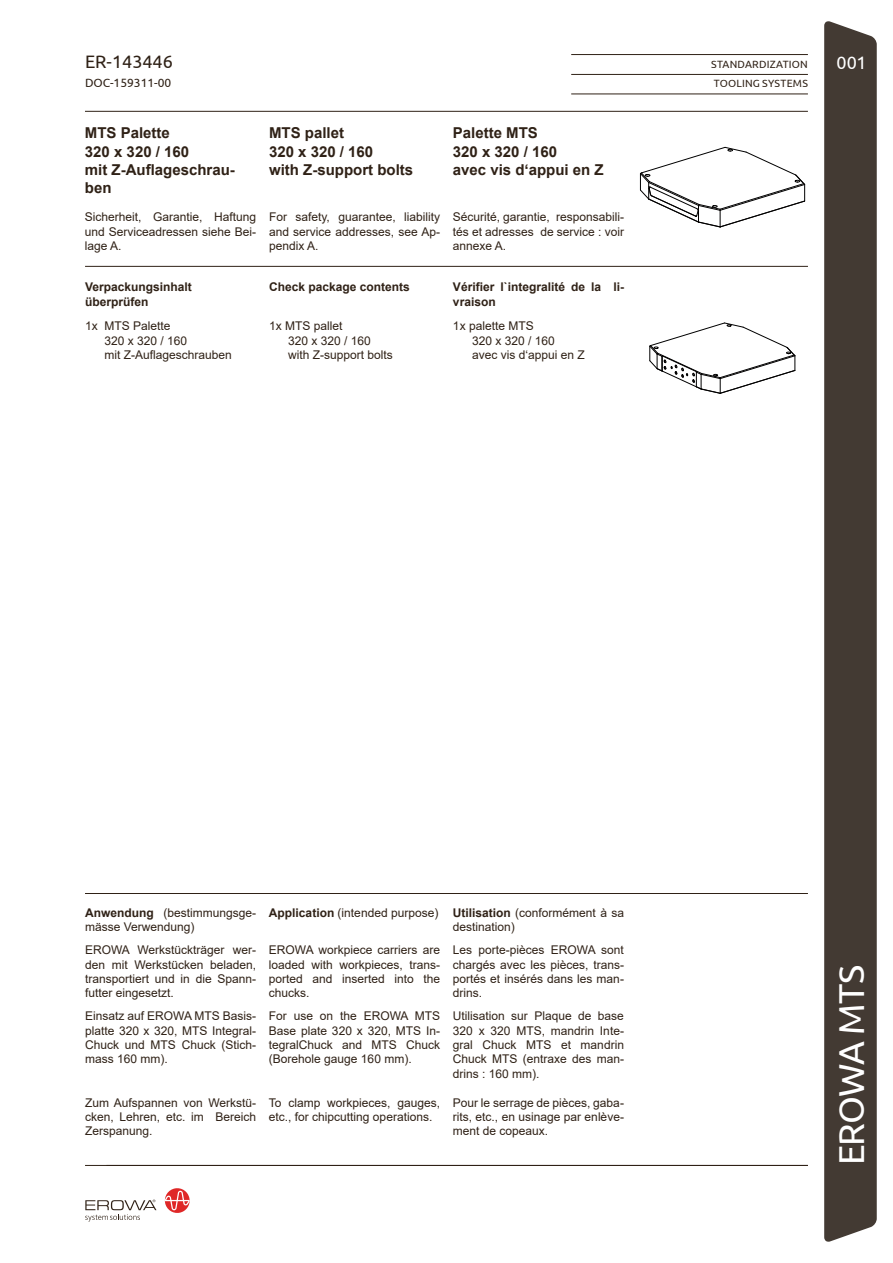
<style>
.page{position:relative;width:893px;height:1263px;background:#fff}
.page>*{position:absolute;margin:0;border:0;box-sizing:border-box;transform-origin:0 0}
.t1{font:36px "Ubuntu";letter-spacing:-.03em;color:#fff}
.t2{font:18px "Ubuntu";color:#2f2116}
.t3{font:18px "Ubuntu";color:#fff}
.Produkte_Name_d{font:700 15px/18px "Arial";color:#2f2116}
.Standard_f{font:12px/14.4px "Arial";color:#2f2116;text-align:justify}
.Standard_d{font:12px/14.4px "Arial";color:#2f2116;text-align:justify}
.Standard_e{font:12px/14.4px "Arial";color:#2f2116;text-align:justify}
.Standard_d_TAB{font:12px "Arial";color:#2f2116}
.Standard_e_TAB{font:12px "Arial";color:#2f2116}
.Standard_f_TAB{font:12px "Arial";color:#2f2116}
.Standard-Titel_f{font:700 12px/14.4px "Arial";color:#2f2116}
.Standard-Titel_d{font:700 12px "Arial";color:#2f2116}
.Standard-Titel_e{font:700 12px "Arial";color:#2f2116}
.t4{font:12px "Ubuntu";color:#2f2116}
.t5{font:10.5px "Ubuntu";letter-spacing:.02em;color:#2f2116}
.s1{font-weight:700}
</style>
<div class="page">
<div style="left:824px;top:21px;width:53px;height:1221px;background:#433a33"></div>
<hr style="left:571px;top:54px;width:237px;height:1px;background:#2f2116">
<hr style="left:571px;top:74px;width:237px;height:1px;background:#2f2116">
<hr style="left:571px;top:94px;width:237px;height:1px;background:#2f2116">
<hr style="left:85px;top:1165px;width:723px;height:1px;background:#2f2116">
<hr style="left:85px;top:111px;width:723px;height:1px;background:#2f2116">
<svg style="left:85px;top:1188px;width:105px;height:33px"></svg>
<hr style="left:85px;top:266px;width:723px;height:1px;background:#2f2116">
<svg style="left:649px;top:322px;width:147px;height:72px"></svg>
<svg style="left:639px;top:146px;width:167px;height:82px"></svg>
<hr style="left:85px;top:893px;width:723px;height:1px;background:#2f2116">
<h2 class="t2" style="left:85px;top:51px;width:89px">ER-143446</h2>
<p class="t4" style="left:85px;top:76px;width:88px">DOC-159311-00</p>
<p class="Produkte_Name_d" style="left:85px;top:124px;width:87px">MTS Palette</p>
<p class="Produkte_Name_d" style="left:85px;top:142px;width:106px">320 x 320 / 160</p>
<p class="Produkte_Name_d" style="left:85px;top:160px;width:152px">mit Z-Auflageschrau&shy;ben</p>
<p class="Standard_d" style="left:85px;top:210px;width:173px">Sicherheit, Garantie, Haftung und Serviceadressen siehe Bei&shy;lage A.</p>
<p class="Standard-Titel_d" style="left:85px;top:279px;width:108px">Verpackungsinhalt</p>
<p class="Standard-Titel_d" style="left:85px;top:293px;width:65px">überprüfen</p>
<p class="Standard_d_TAB" style="left:85px;top:318px;width:87px">1x MTS Palette</p>
<p class="Standard_d_TAB" style="left:104px;top:332px;width:84px">320 x 320 / 160</p>
<p class="Standard_d_TAB" style="left:104px;top:347px;width:129px">mit Z-Auflageschrauben</p>
<p class="Produkte_Name_d" style="left:269px;top:124px;width:77px">MTS pallet</p>
<p class="Produkte_Name_d" style="left:269px;top:142px;width:106px">320 x 320 / 160</p>
<p class="Produkte_Name_d" style="left:269px;top:160px;width:146px">with Z-support bolts</p>
<p class="Standard_e" style="left:269px;top:210px;width:173px">For safety, guarantee, liability and service addresses, see Ap&shy;pendix A.</p>
<p class="Standard-Titel_e" style="left:269px;top:279px;width:142px">Check package contents</p>
<p class="Standard_e_TAB" style="left:269px;top:318px;width:75px">1x MTS pallet</p>
<p class="Standard_e_TAB" style="left:288px;top:332px;width:84px">320 x 320 / 160</p>
<p class="Standard_e_TAB" style="left:288px;top:347px;width:106px">with Z-support bolts</p>
<p class="Produkte_Name_d" style="left:453px;top:124px;width:87px">Palette MTS</p>
<p class="Produkte_Name_d" style="left:453px;top:142px;width:106px">320 x 320 / 160</p>
<p class="Produkte_Name_d" style="left:453px;top:160px;width:152px">avec vis d‘appui en Z</p>
<p class="Standard_f" style="left:453px;top:210px;width:173px">Sécurité, garantie, responsabili&shy;tés et adresses de service : voir annexe A.</p>
<p class="Standard-Titel_f" style="left:453px;top:280px;width:173px">Vérifier l`integralité de la li&shy;vraison</p>
<p class="Standard_f_TAB" style="left:453px;top:318px;width:82px">1x palette MTS</p>
<p class="Standard_f_TAB" style="left:472px;top:332px;width:84px">320 x 320 / 160</p>
<p class="Standard_f_TAB" style="left:472px;top:347px;width:114px">avec vis d‘appui en Z</p>
<p class="t5" style="left:711px;top:58px;width:98px">STANDARDIZATION</p>
<h2 class="t3" style="left:836px;top:52px;width:32px">001</h2>
<p class="t5" style="left:714px;top:77px;width:96px">TOOLING SYSTEMS</p>
<p class="Standard_d" style="left:85px;top:905px;width:173px"><span class="s1">Anwendung</span> (bestimmungsge&shy;mässe Verwendung)</p>
<p class="Standard_d" style="left:85px;top:942px;width:173px">EROWA Werkstückträger wer&shy;den mit Werkstücken beladen, transportiert und in die Spann&shy;futter eingesetzt.</p>
<p class="Standard_d" style="left:85px;top:1009px;width:173px">Einsatz auf EROWA MTS Basis&shy;platte 320 x 320, MTS Integral-Chuck und MTS Chuck (Stich&shy;mass 160 mm).</p>
<p class="Standard_d" style="left:85px;top:1095px;width:173px">Zum Aufspannen von Werkstü&shy;cken, Lehren, etc. im Bereich Zerspanung.</p>
<p class="Standard_e" style="left:269px;top:905px;width:171px"><span class="s1">Application</span> (intended purpose)</p>
<p class="Standard_e" style="left:269px;top:942px;width:173px">EROWA workpiece carriers are loaded with workpieces, trans&shy;ported and inserted into the chucks.</p>
<p class="Standard_e" style="left:269px;top:1009px;width:173px">For use on the EROWA MTS Base plate 320 x 320, MTS In&shy;tegralChuck and MTS Chuck (Borehole gauge 160 mm).</p>
<p class="Standard_e" style="left:269px;top:1095px;width:173px">To clamp workpieces, gauges, etc., for chipcutting operations.</p>
<p class="Standard_f" style="left:453px;top:905px;width:173px"><span class="s1">Utilisation</span> (conformément à sa destination)</p>
<p class="Standard_f" style="left:453px;top:942px;width:173px">Les porte-pièces EROWA sont chargés avec les pièces, trans&shy;portés et insérés dans les man&shy;drins.</p>
<p class="Standard_f" style="left:453px;top:1009px;width:173px">Utilisation sur Plaque de base 320 x 320 MTS, mandrin Inte&shy;gral Chuck MTS et mandrin Chuck MTS (entraxe des man&shy;drins : 160 mm).</p>
<p class="Standard_f" style="left:453px;top:1095px;width:173px">Pour le serrage de pièces, gaba&shy;rits, etc., en usinage par enlève&shy;ment de copeaux.</p>
<h1 class="t1" style="left:830px;top:1165px;width:202px;rotate:-90deg">EROWA MTS</h1>
</div>
